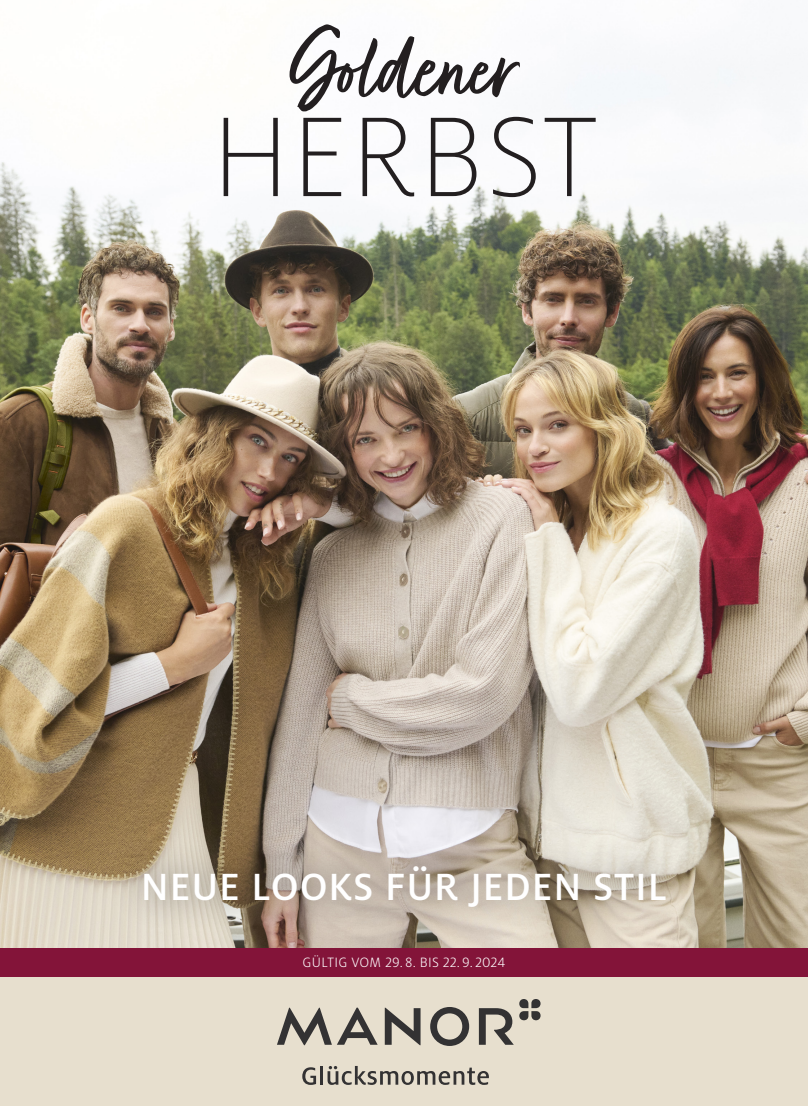
<style>
.page{position:relative;width:808px;height:1106px;background:#fff}
.page>*{position:absolute;margin:0;border:0;box-sizing:border-box;transform-origin:0 0}
.t1{font:300 expanded 125.55px "Milofor Manor";letter-spacing:.01em;color:#231f20}
.t2{font:106.5px "Fave Script Pro";color:#231f20}
.t3{font:500 42px "Milofor Manor";letter-spacing:.02em;color:#fff}
.t4{font:300 15px "Milofor Manor";letter-spacing:.01em;color:#fff}
</style>
<div class="page">
<img style="left:0;top:162px;width:808px;height:786px">
<div style="left:0;top:948px;width:808px;height:29px;background:#831439"></div>
<div style="left:0;top:977px;width:808px;height:129px;background:#e7dfce"></div>
<svg style="left:479px;top:999px;width:61px;height:45px"></svg>
<svg style="left:430px;top:1007px;width:39px;height:39px"></svg>
<svg style="left:385px;top:1007px;width:35px;height:38px"></svg>
<svg style="left:277px;top:1007px;width:101px;height:38px"></svg>
<svg style="left:302px;top:1067px;width:14px;height:17px"></svg>
<hr style="left:320px;top:1065px;width:3px;height:19px;background:#333233">
<svg style="left:327px;top:1066px;width:162px;height:18px"></svg>
<div style="left:111px;top:834px;width:584px;height:104px;background:#231f20;opacity:.5"></div>
<h2 class="t2" style="left:289px;top:8px;width:232px">Goldener</h2>
<h1 class="t1" style="left:211px;top:88px;width:387px">HERBST</h1>
<h3 class="t3" style="left:141px;top:863px;width:528px">NEUE LOOKS FÜR JEDEN STIL</h3>
<p class="t4" style="left:303px;top:954px;width:204px">GÜLTIG VOM 29. 8. BIS 22. 9. 2024</p>
</div>
